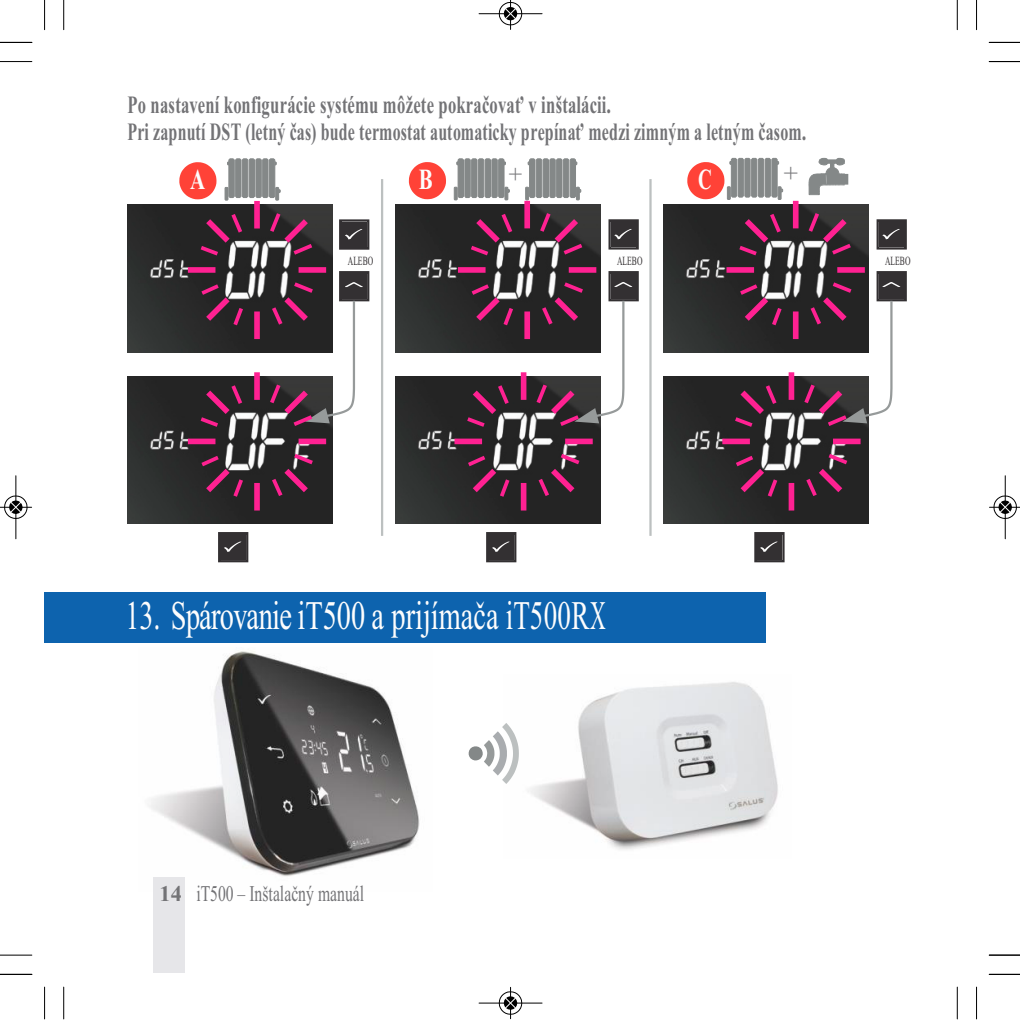
<style>
.page{position:relative;width:1020px;height:1020px;background:#fff}
.page>*{position:absolute;margin:0;border:0;box-sizing:border-box;transform-origin:0 0}
.t1{font:40.5px "Times New Roman";color:#fdfdfd;scale:.7 1}
.t2{font:700 29.25px "Times New Roman";color:#fdfdfd;scale:.72 1}
.t3{font:700 29.25px "Times New Roman";color:#fdfdfd;scale:.65 1}
.t4{font:700 24.75px/27px "Times New Roman";letter-spacing:.01em;color:#737376;scale:.67 1}
.t5{font:23.85px "Times New Roman";color:#737376}
.t6{font:23.85px "Times New Roman";color:#737376;scale:1.06 1}
.t7{font:22.5px "Times New Roman";color:#737376;scale:.7 1}
.t8{font:12.38px "Times New Roman";letter-spacing:.005em;color:#333032;scale:.61 1}
.s1{font-weight:700}
</style>
<div class="page">
<hr style="left:44px;top:986px;width:1px;height:32px;background:#000">
<hr style="left:63px;top:986px;width:1px;height:32px;background:#000">
<hr style="left:975px;top:986px;width:1px;height:32px;background:#000">
<hr style="left:956px;top:986px;width:1px;height:32px;background:#000">
<hr style="left:479px;top:1002px;width:63px;height:1px;background:#000">
<hr style="left:510px;top:987px;width:1px;height:31px;background:#000">
<svg style="left:498px;top:991px;width:24px;height:25px"></svg>
<hr style="left:44px;top:0;width:1px;height:30px;background:#000">
<hr style="left:63px;top:0;width:1px;height:30px;background:#000">
<hr style="left:956px;top:0;width:1px;height:30px;background:#000">
<hr style="left:975px;top:0;width:1px;height:30px;background:#000">
<hr style="left:479px;top:13px;width:63px;height:1px;background:#000">
<svg style="left:498px;top:0;width:24px;height:29px"></svg>
<hr style="left:0;top:42px;width:32px;height:1px;background:#000">
<hr style="left:989px;top:42px;width:30px;height:1px;background:#000">
<hr style="left:0;top:61px;width:32px;height:1px;background:#000">
<hr style="left:989px;top:61px;width:30px;height:1px;background:#000">
<img style="left:127px;top:204px;width:205px;height:148px">
<svg style="left:224px;top:158px;width:56px;height:42px;background:#9da0a0"></svg>
<svg style="left:179px;top:162px;width:37px;height:37px"></svg>
<img style="left:127px;top:376px;width:205px;height:147px">
<div style="left:341px;top:273px;width:26px;height:26px;background:#333032"></div>
<div style="left:339px;top:271px;width:30px;height:30px;border:2px solid #333032"></div>
<div style="left:341px;top:221px;width:26px;height:26px;background:#333032"></div>
<svg style="left:345px;top:229px;width:17px;height:10px"></svg>
<div style="left:339px;top:219px;width:30px;height:31px;border:2px solid #333032"></div>
<div style="left:254px;top:201px;width:6px;height:27px;background:#ff2192"></div>
<div style="left:254px;top:311px;width:6px;height:28px;background:#ff2192"></div>
<div style="left:298px;top:267px;width:28px;height:6px;background:#ff2192"></div>
<div style="left:188px;top:267px;width:27px;height:6px;background:#ff2192"></div>
<svg style="left:196px;top:210px;width:49px;height:48px;background:#4b303d"></svg>
<svg style="left:197px;top:281px;width:49px;height:48px;background:#4f3442"></svg>
<svg style="left:267px;top:209px;width:49px;height:49px;background:#563b48"></svg>
<div style="left:254px;top:372px;width:6px;height:28px;background:#ff2192"></div>
<div style="left:254px;top:483px;width:6px;height:27px;background:#ff2192"></div>
<div style="left:298px;top:438px;width:28px;height:6px;background:#ff2192"></div>
<div style="left:188px;top:438px;width:27px;height:6px;background:#ff2192"></div>
<svg style="left:196px;top:381px;width:49px;height:49px;background:#4a2f3d"></svg>
<svg style="left:269px;top:450px;width:48px;height:50px;background:#432836"></svg>
<svg style="left:197px;top:452px;width:49px;height:49px;background:#4e3442"></svg>
<svg style="left:267px;top:279px;width:95px;height:150px"></svg>
<img style="left:395px;top:204px;width:205px;height:148px">
<svg style="left:453px;top:158px;width:57px;height:42px"></svg>
<svg style="left:525px;top:158px;width:56px;height:42px"></svg>
<svg style="left:409px;top:162px;width:37px;height:37px"></svg>
<img style="left:395px;top:376px;width:138px;height:147px">
<div style="left:610px;top:273px;width:26px;height:26px;background:#333032"></div>
<div style="left:608px;top:271px;width:30px;height:30px;border:2px solid #333032"></div>
<div style="left:610px;top:221px;width:26px;height:26px;background:#333032"></div>
<svg style="left:614px;top:229px;width:17px;height:10px"></svg>
<div style="left:608px;top:219px;width:30px;height:30px;border:2px solid #333032"></div>
<div style="left:520px;top:372px;width:6px;height:28px;background:#ff2192"></div>
<div style="left:520px;top:483px;width:6px;height:27px;background:#ff2192"></div>
<div style="left:454px;top:438px;width:28px;height:6px;background:#ff2192"></div>
<svg style="left:463px;top:381px;width:49px;height:49px;background:#4a2f3c"></svg>
<svg style="left:463px;top:452px;width:49px;height:49px;background:#4e3341"></svg>
<div style="left:524px;top:201px;width:6px;height:27px;background:#ff2192"></div>
<div style="left:524px;top:311px;width:6px;height:28px;background:#ff2192"></div>
<div style="left:568px;top:267px;width:28px;height:6px;background:#ff2192"></div>
<div style="left:458px;top:267px;width:27px;height:6px;background:#ff2192"></div>
<svg style="left:466px;top:209px;width:49px;height:49px;background:#4b303e"></svg>
<svg style="left:533px;top:279px;width:99px;height:245px"></svg>
<svg style="left:467px;top:281px;width:49px;height:48px;background:#503543"></svg>
<svg style="left:537px;top:209px;width:49px;height:49px;background:#553a48"></svg>
<img style="left:663px;top:204px;width:205px;height:148px">
<svg style="left:808px;top:158px;width:40px;height:37px"></svg>
<svg style="left:687px;top:158px;width:96px;height:42px"></svg>
<img style="left:663px;top:376px;width:138px;height:147px">
<div style="left:878px;top:273px;width:26px;height:26px;background:#333032"></div>
<div style="left:876px;top:271px;width:30px;height:30px;border:2px solid #333032"></div>
<div style="left:878px;top:221px;width:26px;height:26px;background:#333032"></div>
<svg style="left:882px;top:229px;width:17px;height:10px"></svg>
<div style="left:876px;top:219px;width:30px;height:30px;border:2px solid #333032"></div>
<div style="left:788px;top:372px;width:6px;height:28px;background:#ff2192"></div>
<div style="left:788px;top:483px;width:6px;height:27px;background:#ff2192"></div>
<div style="left:722px;top:438px;width:27px;height:6px;background:#ff2192"></div>
<svg style="left:730px;top:381px;width:49px;height:49px;background:#492e3c"></svg>
<svg style="left:731px;top:452px;width:49px;height:49px;background:#4e3341"></svg>
<div style="left:792px;top:201px;width:6px;height:27px;background:#ff2192"></div>
<div style="left:792px;top:311px;width:6px;height:28px;background:#ff2192"></div>
<div style="left:837px;top:267px;width:27px;height:6px;background:#ff2192"></div>
<div style="left:726px;top:267px;width:28px;height:6px;background:#ff2192"></div>
<svg style="left:735px;top:209px;width:48px;height:49px;background:#4c313f"></svg>
<svg style="left:801px;top:279px;width:99px;height:245px"></svg>
<svg style="left:735px;top:281px;width:49px;height:48px;background:#503543"></svg>
<svg style="left:805px;top:209px;width:49px;height:49px;background:#553a48"></svg>
<hr style="left:381px;top:179px;width:2px;height:356px;background:#bcc0c0">
<hr style="left:649px;top:179px;width:2px;height:356px;background:#bcc0c0">
<div style="left:220px;top:534px;width:26px;height:26px;background:#333032"></div>
<svg style="left:224px;top:541px;width:17px;height:11px"></svg>
<div style="left:218px;top:532px;width:30px;height:30px;border:2px solid #333032"></div>
<div style="left:488px;top:534px;width:26px;height:26px;background:#333032"></div>
<svg style="left:492px;top:541px;width:17px;height:11px"></svg>
<div style="left:486px;top:532px;width:30px;height:30px;border:2px solid #333032"></div>
<div style="left:756px;top:534px;width:26px;height:26px;background:#333032"></div>
<svg style="left:760px;top:541px;width:17px;height:11px"></svg>
<div style="left:754px;top:532px;width:30px;height:30px;border:2px solid #333032"></div>
<img style="left:149px;top:651px;width:271px;height:226px">
<div style="left:153px;top:877px;width:32px;height:96px;background:#e6e6e9"></div>
<div style="left:45px;top:591px;width:720px;height:51px;background:#0d63ae"></div>
<img style="left:505px;top:682px;width:273px;height:168px">
<svg style="left:468px;top:722px;width:51px;height:61px"></svg>
<hr style="left:0;top:954px;width:32px;height:1px;background:#000">
<hr style="left:989px;top:954px;width:30px;height:1px;background:#000">
<hr style="left:0;top:973px;width:32px;height:1px;background:#000">
<hr style="left:989px;top:973px;width:30px;height:1px;background:#000">
<hr style="left:15px;top:475px;width:1px;height:63px;background:#000">
<hr style="left:0;top:507px;width:32px;height:1px;background:#000">
<svg style="left:4px;top:495px;width:24px;height:26px"></svg>
<hr style="left:1004px;top:475px;width:1px;height:63px;background:#000">
<hr style="left:989px;top:507px;width:30px;height:1px;background:#000">
<svg style="left:993px;top:495px;width:23px;height:24px"></svg>
<p class="t4" style="left:127px;top:93px;width:1014px">Po nastavení konfigurácie systému môžete pokračovať v inštalácii.<br>Pri zapnutí DST (letný čas) bude termostat automaticky prepínať medzi zimným a letným časom.</p>
<p class="t2" style="left:190px;top:169px;width:22px">A</p>
<p class="t2" style="left:419px;top:169px;width:21px">B</p>
<p class="t5" style="left:509px;top:166px;width:15px">+</p>
<p class="t3" style="left:698px;top:169px;width:23px">C</p>
<p class="t6" style="left:783px;top:165px;width:15px">+</p>
<p class="t8" style="left:348px;top:256px;width:43px">ALEBO</p>
<p class="t8" style="left:617px;top:256px;width:43px">ALEBO</p>
<p class="t8" style="left:884px;top:256px;width:43px">ALEBO</p>
<h1 class="t1" style="left:125px;top:600px;width:687px">13. Spárovanie iT500 a prijímača iT500RX</h1>
<p class="t7" style="left:159px;top:885px;width:294px"><span class="s1">14</span> iT500 – Inštalačný manuál</p>
</div>
